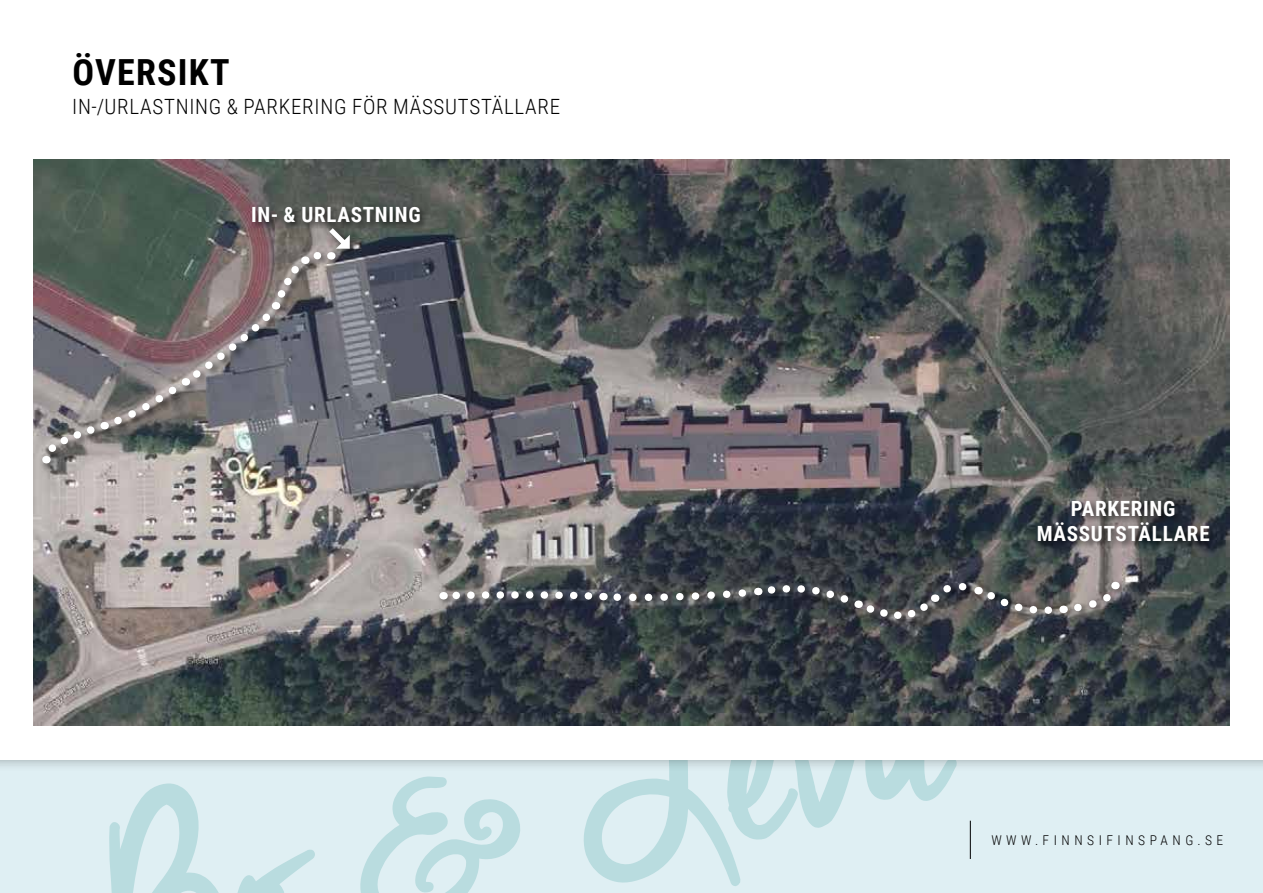
<style>
.page{position:relative;width:1263px;height:893px;background:#dfeff3}
.page>*{position:absolute;margin:0;border:0;box-sizing:border-box;transform-origin:0 0}
.t1{font:700 36px "Roboto Condensed";letter-spacing:.035em;color:#000}
.t2{font:300 21px "Roboto Condensed";letter-spacing:.035em;color:#000}
.t3{font:700 21px/25.2px "Roboto Condensed";letter-spacing:.035em;color:#fff;text-align:center}
.t4{font:300 13.5px "Roboto Condensed";letter-spacing:.335em;color:#000}
</style>
<div class="page">
<svg style="left:109px;top:783px;width:110px;height:110px"></svg>
<svg style="left:237px;top:849px;width:78px;height:44px"></svg>
<svg style="left:360px;top:776px;width:160px;height:117px"></svg>
<svg style="left:583px;top:772px;width:370px;height:114px"></svg>
<div style="left:0;top:0;width:1263px;height:759px;background:#fff"></div>
<img style="left:34px;top:159px;width:1195px;height:566px">
<div style="left:248px;top:203px;width:182px;height:29px;background:#000;opacity:.75"></div>
<div style="left:1034px;top:497px;width:185px;height:54px;background:#000;opacity:.75"></div>
<div style="left:326px;top:225px;width:34px;height:34px;background:#000;opacity:.75"></div>
<div style="left:38px;top:248px;width:307px;height:225px;background:#000;opacity:.75"></div>
<svg style="left:38px;top:228px;width:312px;height:235px;background:#747273"></svg>
<div style="left:435px;top:578px;width:693px;height:51px;background:#000;opacity:.75"></div>
<svg style="left:1062px;top:582px;width:55px;height:35px;background:#8a8584"></svg>
<svg style="left:757px;top:581px;width:299px;height:38px;background:#54575a"></svg>
<svg style="left:603px;top:585px;width:147px;height:19px;background:#64676a"></svg>
<svg style="left:443px;top:588px;width:153px;height:16px;background:#717379"></svg>
<hr style="left:970px;top:821px;width:1px;height:38px;background:#000">
<h1 class="t1" style="left:72px;top:47px;width:159px">ÖVERSIKT</h1>
<p class="t2" style="left:72px;top:92px;width:490px">IN-/URLASTNING &amp; PARKERING FÖR MÄSSUTSTÄLLARE</p>
<p class="t3" style="left:251px;top:201px;width:171px">IN- &amp; URLASTNING</p>
<p class="t3" style="left:1037px;top:495px;width:174px">PARKERING<br>MÄSSUTSTÄLLARE</p>
<p class="t4" style="left:991px;top:831px;width:233px">WWW.FINNSIFINSPANG.SE</p>
</div>
